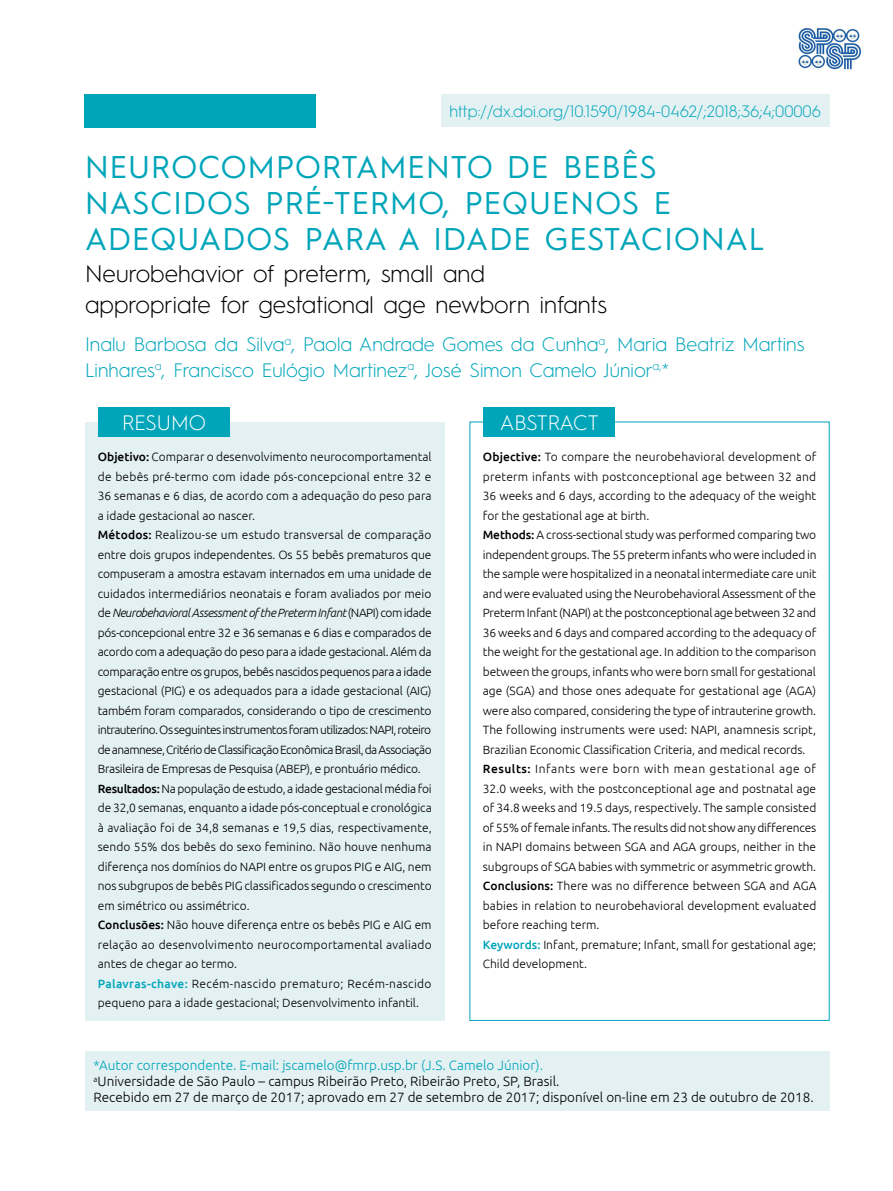
<style>
.page{position:relative;width:893px;height:1191px;background:#fff}
.page>*{position:absolute;margin:0;border:0;box-sizing:border-box;transform-origin:0 0}
.t1{font:31.5px/36px "Hurme Geometric Sans 1";letter-spacing:.035em;color:#00a5b9}
.t2{font:300 24px/31.5px "Hurme Geometric Sans 1";color:#000}
.t3{font:300 21px "Hurme Geometric Sans 1";letter-spacing:-.005em;color:#fff}
.t4{font:300 19.5px/25.5px "Hurme Geometric Sans 1";color:#00a5b9}
.t5{font:300 16.5px "Hurme Geometric Sans 1";color:#00a5b9}
.t6{font:300 13.5px/16.2px "Ubuntu";color:#000}
.t7{font:300 12px/19.5px "Ubuntu";letter-spacing:-.005em;color:#000}
.s1{font-weight:500}
.s2{font-style:italic}
.s3{font-weight:500;color:#00a5b9}
.s4{color:#00a5b9}
</style>
<div class="page">
<div style="left:85px;top:422px;width:359px;height:598px;background:#e4f1f3"></div>
<div style="left:98px;top:407px;width:132px;height:30px;background:#00a5b9"></div>
<div style="left:483px;top:407px;width:132px;height:30px;background:#00a5b9"></div>
<div style="left:85px;top:1051px;width:744px;height:60px;background:#e4f1f3"></div>
<div style="left:441px;top:94px;width:388px;height:32px;background:#e4f1f3"></div>
<img style="left:798px;top:27px;width:64px;height:43px">
<div style="left:85px;top:94px;width:231px;height:33px;background:#00a5b9"></div>
<h3 class="t5" style="left:449px;top:100px;width:373px">http://dx.doi.org/10.1590/1984‑0462/;2018;36;4;00006</h3>
<h1 class="t1" style="left:85px;top:147px;width:681px">NEUROCOMPORTAMENTO DE BEBÊS<br>NASCIDOS PRÉ‑TERMO, PEQUENOS E<br>ADEQUADOS PARA A IDADE GESTACIONAL</h1>
<h2 class="t2" style="left:85px;top:256px;width:524px">Neurobehavior of preterm, small and appropriate for gestational age newborn infants</h2>
<h3 class="t4" style="left:85px;top:330px;width:721px">Inalu Barbosa da Silva<sup>a</sup>, Paola Andrade Gomes da Cunha<sup>a</sup>, M aria Beatriz M artins<br>Linhares<sup>a</sup>, Francisco Eulógio M artinez<sup>a</sup>, José Simon Camelo Júnior<sup>a,</sup>*</h3>
<h3 class="t3" style="left:122px;top:408px;width:85px">resumo</h3>
<h3 class="t3" style="left:500px;top:408px;width:100px">abstract</h3>
<p class="t7" style="left:98px;top:447px;width:335px"><span class="s1">Objetivo:</span> Comparar o desenvolvimento neurocomportamental de bebês pré‑termo com idade pós‑concepcional entre 32 e 36 semanas e 6 dias, de acordo com a adequação do peso para a idade gestacional ao nascer.<br><span class="s1">Métodos:</span> Realizou‑se um estudo transversal de comparação entre dois grupos independentes. Os 55 bebês prematuros que compuseram a amostra estavam internados em uma unidade de cuidados intermediários neonatais e foram avaliados por meio de <span class="s2">Neurobehavioral Assessment of the Preterm Infant</span> (NAPI) com idade pós‑concepcional entre 32 e 36 semanas e 6 dias e comparados de acordo com a adequação do peso para a idade gestacional. Além da comparação entre os grupos, bebês nascidos pequenos para a idade gestacional (PIG) e os adequados para a idade gestacional (AIG) também foram comparados, considerando o tipo de crescimento intrauterino. Os seguintes instrumentos foram utilizados: NAPI, roteiro de anamnese, Critério de Classificação Econômica Brasil, da Associação Brasileira de Empresas de Pesquisa (ABEP), e prontuário médico.<br><span class="s1">Resultados:</span> Na população de estudo, a idade gestacional média foi de 32,0 semanas, enquanto a idade pós‑conceptual e cronológica à avaliação foi de 34,8 semanas e 19,5 dias, respectivamente, sendo 55% dos bebês do sexo feminino. Não houve nenhuma diferença nos domínios do NAPI entre os grupos PIG e AIG, nem nos subgrupos de bebês PIG classificados segundo o crescimento em simétrico ou assimétrico.<br><span class="s1">Conclusões:</span> Não houve diferença entre os bebês PIG e AIG em relação ao desenvolvimento neurocomportamental avaliado antes de chegar ao termo.<br><span class="s3">Palavras‑chave:</span> Recém‑nascido prematuro; Recém‑nascido pequeno para a idade gestacional; Desenvolvimento infantil.</p>
<p class="t7" style="left:483px;top:447px;width:335px"><span class="s1">Objective:</span> To compare the neurobehavioral development of preterm infants with postconceptional age between 32 and 36 weeks and 6 days, according to the adequacy of the weight for the gestational age at birth.<br><span class="s1">Methods:</span> A cross‑sectional study was performed comparing two independent groups. The 55 preterm infants who were included in the sample were hospitalized in a neonatal intermediate care unit and were evaluated using the Neurobehavioral Assessment of the Preterm Infant (NAPI) at the postconceptional age between 32 and 36 weeks and 6 days and compared according to the adequacy of the weight for the gestational age. In addition to the comparison between the groups, infants who were born small for gestational age (SGA) and those ones adequate for gestational age (AGA) were also compared, considering the type of intrauterine growth.<br>The following instruments were used: NAPI, anamnesis script, Brazilian Economic Classification Criteria, and medical records.<br><span class="s1">Results:</span> Infants were born with mean gestational age of 32.0 weeks, with the postconceptional age and postnatal age of 34.8 weeks and 19.5 days, respectively. The sample consisted of 55% of female infants. The results did not show any differences in NAPI domains between SGA and AGA groups, neither in the subgroups of SGA babies with symmetric or asymmetric growth.<br><span class="s1">Conclusions:</span> There was no difference between SGA and AGA babies in relation to neurobehavioral development evaluated before reaching term.<br><span class="s3">Keywords:</span> Infant, premature; Infant, small for gestational age; Child development.</p>
<p class="t6" style="left:94px;top:1056px;width:722px"><span class="s4">*Autor correspondente. E‑mail: jscamelo@fmrp.usp.br (J.S. Camelo Júnior).<br></span><sup>a</sup>Universidade de São Paulo – campus Ribeirão Preto, Ribeirão Preto, SP, Brasil.<br>Recebido em 27 de março de 2017; aprovado em 27 de setembro de 2017; disponível on‑line em 23 de outubro de 2018.</p>
</div>
